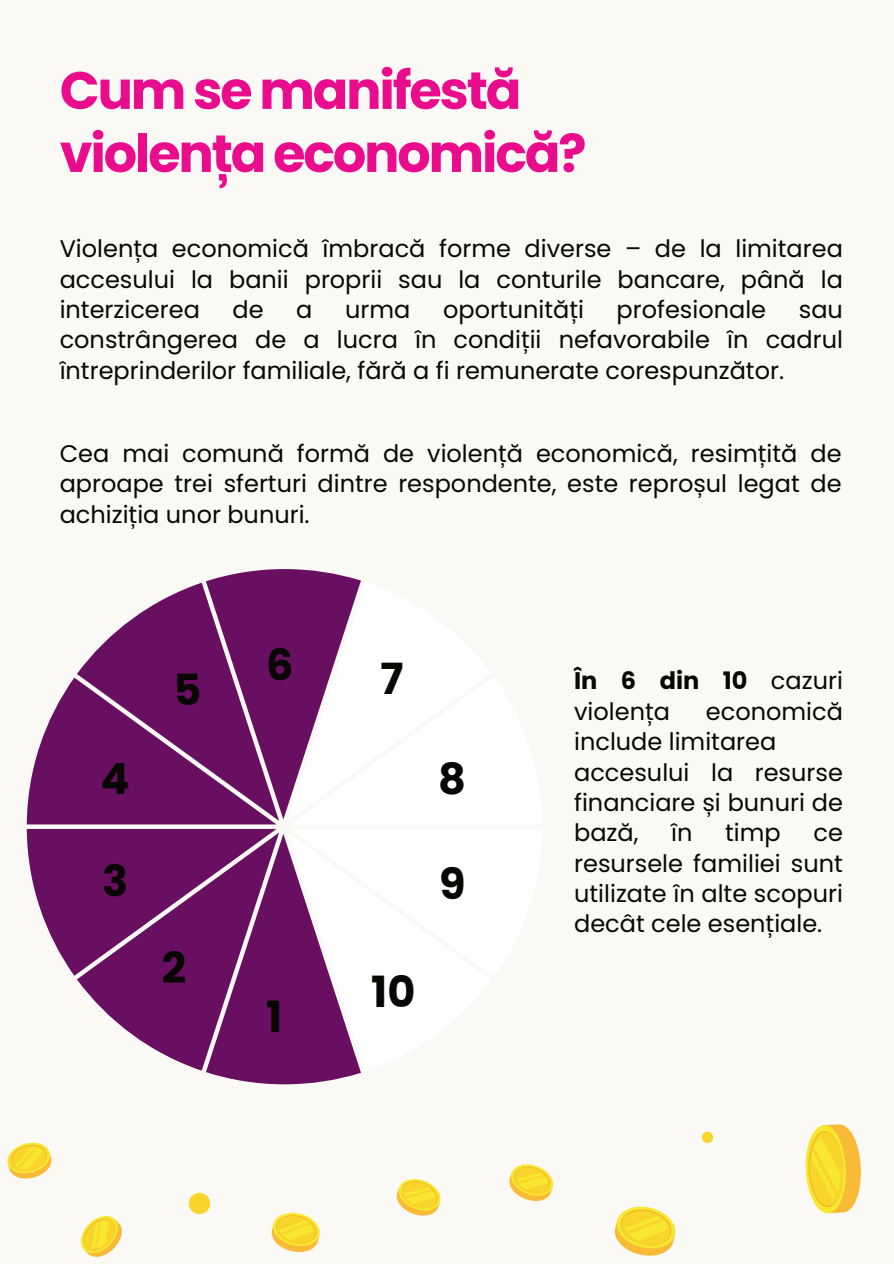
<style>
.page{position:relative;width:894px;height:1264px;background:#fff}
.page>*{position:absolute;margin:0;border:0;box-sizing:border-box;transform-origin:0 0}
.t1{font:700 52.5px/63px "Poppins";letter-spacing:-.04em;color:#e90c8c}
.t2{font:700 42.9px "Poppins";color:#080704}
.t3{font:24px/30.3px "Poppins";color:#080704;text-align:justify}
.s1{font-weight:700}
</style>
<div class="page">
<div style="left:0;top:0;width:893px;height:1263px;background:#fbf9f5"></div>
<svg style="left:7px;top:1142px;width:45px;height:37px"></svg>
<svg style="left:81px;top:1216px;width:41px;height:41px"></svg>
<svg style="left:396px;top:1179px;width:45px;height:37px"></svg>
<svg style="left:614px;top:1206px;width:62px;height:50px"></svg>
<svg style="left:271px;top:1212px;width:49px;height:40px"></svg>
<svg style="left:805px;top:1124px;width:56px;height:89px"></svg>
<div style="left:701px;top:1131px;width:11px;height:11px;background:#f9d42b;border-radius:50%"></div>
<div style="left:189px;top:1192px;width:21px;height:22px;background:#f9d42b;border-radius:50%"></div>
<svg style="left:27px;top:569px;width:334px;height:515px"></svg>
<svg style="left:77px;top:832px;width:202px;height:238px;fill:#680f61"></svg>
<svg style="left:287px;top:582px;width:74px;height:238px"></svg>
<svg style="left:509px;top:1164px;width:45px;height:37px"></svg>
<h1 class="t1" style="left:60px;top:59px;width:528px">Cum se manifestă violența economică?</h1>
<p class="t3" style="left:60px;top:234px;width:784px">Violența economică îmbracă forme diverse – de la limitarea accesului la banii proprii sau la conturile bancare, până la interzicerea</p>
<p class="t3" style="left:232px;top:294px;width:33px">de</p>
<p class="t3" style="left:296px;top:294px;width:18px">a</p>
<p class="t3" style="left:345px;top:294px;width:67px">urma</p>
<p class="t3" style="left:443px;top:294px;width:142px">oportunități</p>
<p class="t3" style="left:616px;top:294px;width:151px">profesionale</p>
<p class="t3" style="left:60px;top:294px;width:784px;text-indent:738px">sau constrângerea de a lucra în condiții nefavorabile în cadrul întreprinderilor familiale, fără a fi remunerate corespunzător.</p>
<p class="t3" style="left:60px;top:438px;width:783px">Cea mai comună formă de violență economică, resimțită de aproape trei sferturi dintre respondente, este reproșul legat de achiziția unor bunuri.</p>
<h2 class="t2" style="left:101px;top:754px;width:31px">4</h2>
<h2 class="t2" style="left:102px;top:856px;width:27px">3</h2>
<h2 class="t2" style="left:173px;top:664px;width:29px">5</h2>
<h2 class="t2" style="left:162px;top:942px;width:26px">2</h2>
<h2 class="t2" style="left:266px;top:640px;width:29px">6</h2>
<h2 class="t2" style="left:266px;top:992px;width:18px">1</h2>
<h2 class="t2" style="left:380px;top:654px;width:24px">7</h2>
<h2 class="t2" style="left:438px;top:754px;width:29px">8</h2>
<h2 class="t2" style="left:439px;top:859px;width:28px">9</h2>
<h2 class="t2" style="left:371px;top:967px;width:46px">10</h2>
<p class="t3" style="left:574px;top:666px;width:270px"><span class="s1">În 6 din 10</span> cazuri violența</p>
<p class="t3" style="left:574px;top:696px;width:270px;text-align:left;text-indent:132px">economică include limitarea accesului la resurse financiare și bunuri de bază,</p>
<p class="t3" style="left:671px;top:817px;width:23px">în</p>
<p class="t3" style="left:725px;top:817px;width:57px">timp</p>
<p class="t3" style="left:574px;top:817px;width:270px;text-indent:239px">ce resursele familiei sunt utilizate în alte scopuri decât cele esențiale.</p>
</div>
